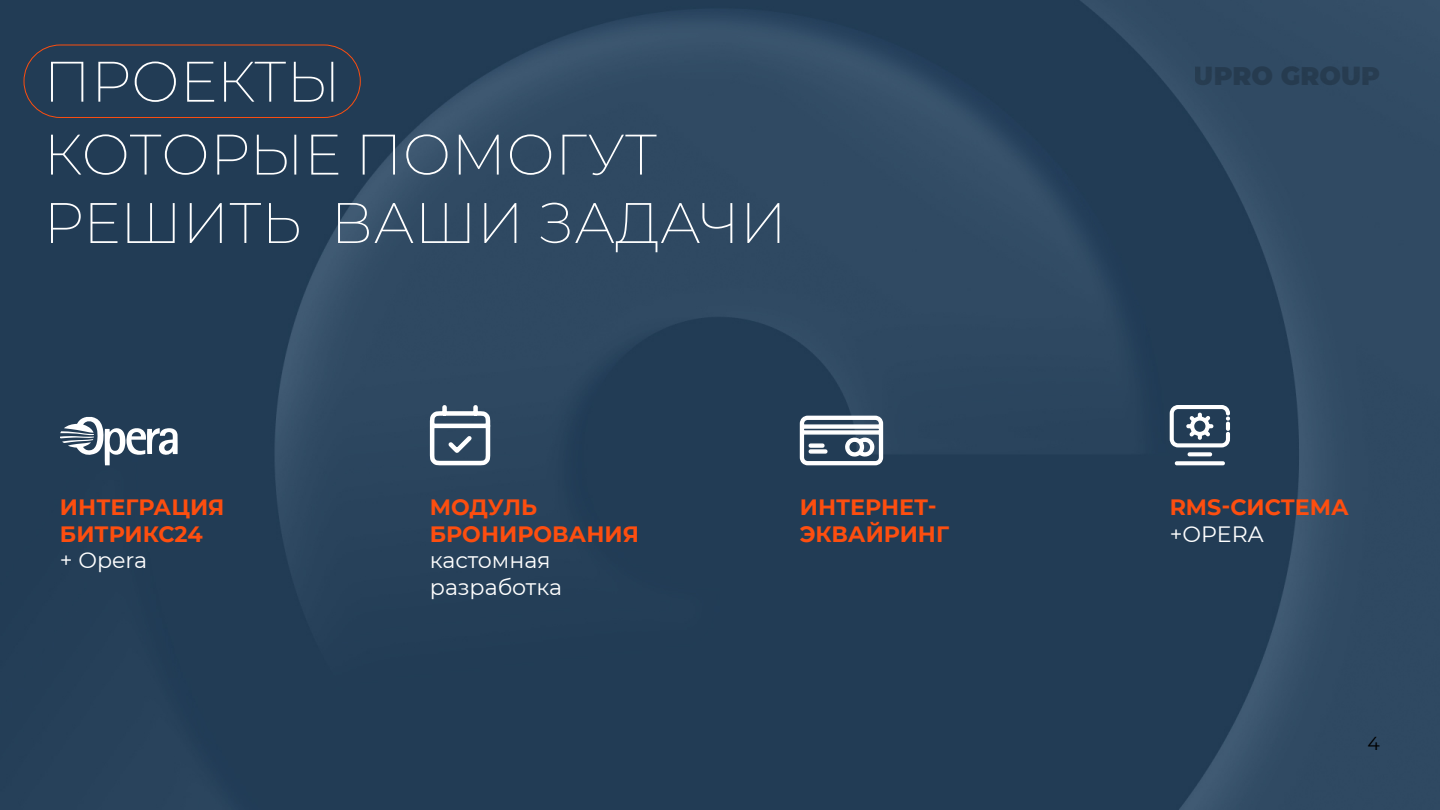
<style>
.page{position:relative;width:1440px;height:810px;background:#fff}
.page>*{position:absolute;margin:0;border:0;box-sizing:border-box;transform-origin:0 0}
.t1{font:200 57px/70.7px "Montserrat";color:#fff}
.t2{font:700 22.2px/26.6px "Montserrat";color:#fd4e0f}
.t3{font:22.2px/26.6px "Montserrat";color:#fff}
.t4{font:18.75px "Montserrat";color:#000}
</style>
<div class="page">
<img style="left:0;top:0;width:1440px;height:810px">
<div style="left:24px;top:45px;width:337px;height:73px;border:1px solid #fd4e0f;border-radius:36px"></div>
<svg style="left:799px;top:415px;width:85px;height:51px"></svg>
<svg style="left:426px;top:403px;width:68px;height:66px"></svg>
<svg style="left:1169px;top:404px;width:62px;height:63px"></svg>
<svg style="left:60px;top:417px;width:118px;height:48px"></svg>
<h1 class="t1" style="left:44px;top:44px;width:745px">ПРОЕКТЫ<br>КОТОРЫЕ ПОМОГУТ<br>РЕШИТЬ ВАШИ ЗАДАЧИ</h1>
<p class="t2" style="left:60px;top:493px;width:166px">ИНТЕГРАЦИЯ<br>БИТРИКС24</p>
<p class="t3" style="left:60px;top:546px;width:89px">+ Opera</p>
<p class="t2" style="left:430px;top:493px;width:211px">МОДУЛЬ<br>БРОНИРОВАНИЯ</p>
<p class="t3" style="left:430px;top:546px;width:134px">кастомная разработка</p>
<p class="t2" style="left:800px;top:493px;width:151px">ИНТЕРНЕТ-<br>ЭКВАЙРИНГ</p>
<p class="t2" style="left:1170px;top:493px;width:181px">RMS-СИСТЕМА</p>
<p class="t3" style="left:1170px;top:520px;width:96px">+OPERA</p>
<p class="t4" style="left:1368px;top:730px;width:14px">4</p>
</div>
